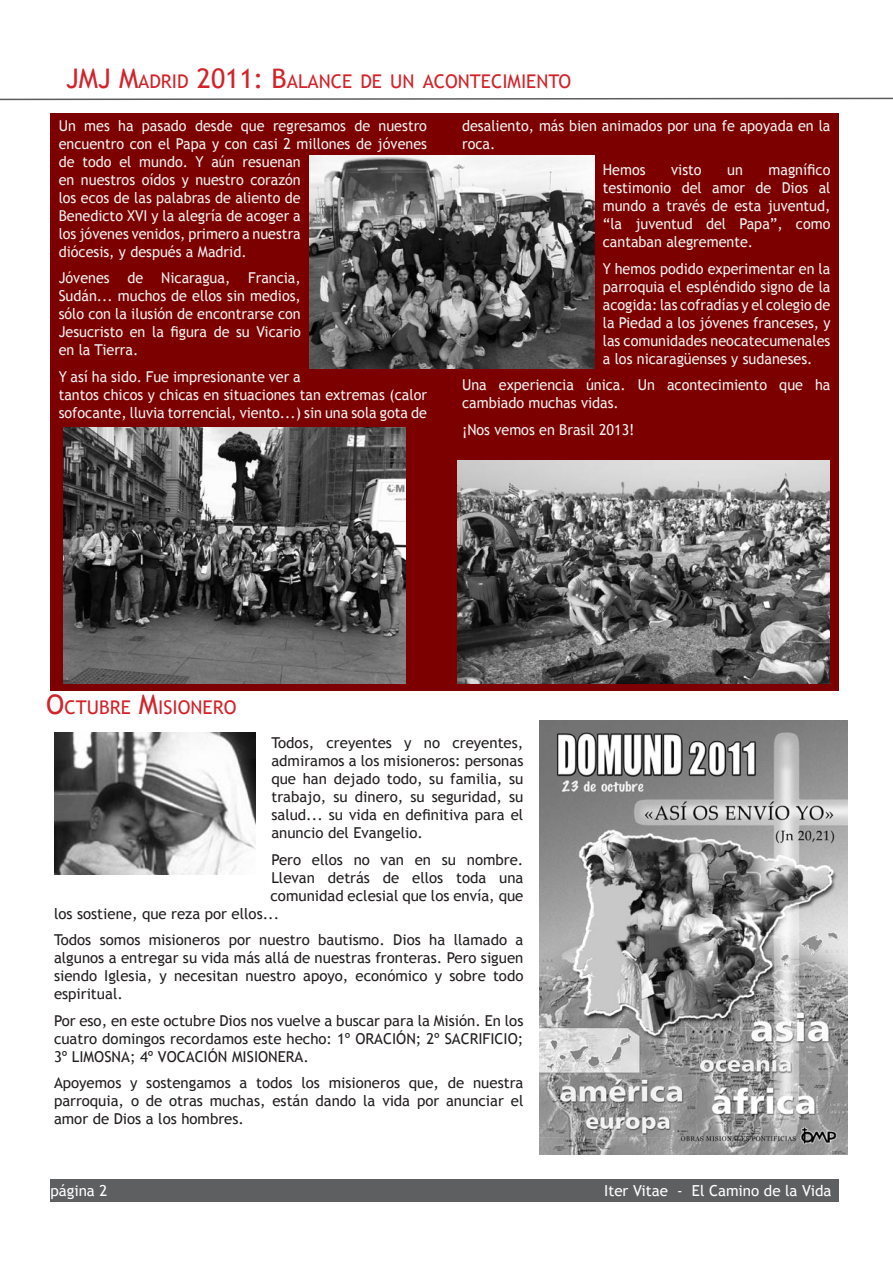
<style>
.page{position:relative;width:893px;height:1263px;background:#fff}
.page>*{position:absolute;margin:0;border:0;box-sizing:border-box;transform-origin:0 0}
.t1{font:18.9px "Trebuchet MS";color:#d2232a}
.t2{font:15.15px "Trebuchet MS";color:#fff}
.t3{font:15px/18px "Trebuchet MS";color:#f1f1f1;scale:.96 1}
.t4{font:15px/18px "Trebuchet MS";color:#231f20;text-align:justify}
.s1{font-size:27px}
</style>
<div class="page">
<div style="left:50px;top:1179px;width:789px;height:23px;background:#5e5f61"></div>
<svg style="left:0;top:97px;width:893px;height:4px"></svg>
<div style="left:50px;top:113px;width:789px;height:578px;background:#7d0000"></div>
<img style="left:540px;top:721px;width:307px;height:433px">
<img style="left:309px;top:155px;width:285px;height:213px">
<img style="left:457px;top:460px;width:372px;height:224px">
<img style="left:63px;top:427px;width:342px;height:256px">
<img style="left:54px;top:733px;width:202px;height:142px">
<p class="t1" style="left:66px;top:70px;width:507px"><span class="s1">JMJ M</span>ADRID <span class="s1">2011: B</span>ALANCE DE UN ACONTECIMIENTO</p>
<p class="t3" style="left:59px;top:117px;width:385px">Un mes ha pasado desde que regresamos de nuestro encuentro con el Papa y con casi 2 millones de jóvenes de todo el mundo. Y aún resuenan<br>en nuestros oídos y nuestro corazón<br>los ecos de las palabras de aliento de<br>Benedicto XVI y la alegría de acoger a<br>los jóvenes venidos, primero a nuestra<br>diócesis, y después a Madrid.</p>
<p class="t3" style="left:59px;top:269px;width:254px;text-align:justify">Jóvenes de Nicaragua, Francia, Sudán... muchos de ellos sin medios, sólo con la ilusión de encontrarse con Jesucristo en la figura de su Vicario en la Tierra.</p>
<p class="t3" style="left:59px;top:368px;width:385px">Y así ha sido. Fue impresionante ver a<br>tantos chicos y chicas en situaciones tan extremas (calor sofocante, lluvia torrencial, viento...) sin una sola gota de</p>
<p class="t3" style="left:462px;top:117px;width:385px">desaliento, más bien animados por una fe apoyada en la roca.</p>
<p class="t3" style="left:603px;top:161px;width:46px">Hemos</p>
<p class="t3" style="left:671px;top:161px;width:33px">visto</p>
<p class="t3" style="left:727px;top:161px;width:18px">un</p>
<p class="t3" style="left:603px;top:161px;width:239px;text-align:justify;text-indent:166px">magnífico testimonio del amor de Dios al mundo a través de esta juventud, “la juventud del Papa”, como cantaban alegremente.</p>
<p class="t3" style="left:603px;top:260px;width:239px;text-align:justify">Y hemos podido experimentar en la parroquia el espléndido signo de la acogida: las cofradías y el colegio de la Piedad a los jóvenes franceses, y las comunidades neocatecumenales a los nicaragüenses y sudaneses.</p>
<p class="t3" style="left:462px;top:376px;width:385px">Una experiencia única. Un acontecimiento que ha cambiado muchas vidas.</p>
<p class="t3" style="left:462px;top:421px;width:181px">¡Nos vemos en Brasil 2013!</p>
<p class="t1" style="left:46px;top:696px;width:192px"><span class="s1">O</span>CTUBRE <span class="s1">M</span>ISIONERO</p>
<p class="t4" style="left:271px;top:734px;width:254px">Todos, creyentes y no creyentes, admiramos a los misioneros: personas que han dejado todo, su familia, su trabajo, su dinero, su seguridad, su salud... su vida en definitiva para el anuncio del Evangelio.</p>
<p class="t4" style="left:271px;top:850px;width:254px">Pero ellos no van en su nombre.</p>
<p class="t4" style="left:271px;top:868px;width:253px">Llevan detrás de ellos toda una</p>
<p class="t4" style="left:271px;top:886px;width:254px">comunidad eclesial que los envía, que</p>
<p class="t4" style="left:54px;top:904px;width:227px">los sostiene, que reza por ellos...</p>
<p class="t4" style="left:54px;top:931px;width:471px">Todos somos misioneros por nuestro bautismo. Dios ha llamado a algunos a entregar su vida más allá de nuestras fronteras. Pero siguen siendo Iglesia, y necesitan nuestro apoyo, económico y sobre todo espiritual.</p>
<p class="t4" style="left:54px;top:1011px;width:471px">Por eso, en este octubre Dios nos vuelve a buscar para la Misión. En los cuatro domingos recordamos este hecho: 1º ORACIÓN; 2º SACRIFICIO; 3º LIMOSNA; 4º VOCACIÓN MISIONERA.</p>
<p class="t4" style="left:54px;top:1074px;width:471px">Apoyemos y sostengamos a todos los misioneros que, de nuestra parroquia, o de otras muchas, están dando la vida por anunciar el amor de Dios a los hombres.</p>
<p class="t2" style="left:50px;top:1182px;width:58px">página 2</p>
<p class="t2" style="left:604px;top:1182px;width:229px">Iter Vitae - El Camino de la Vida</p>
</div>
